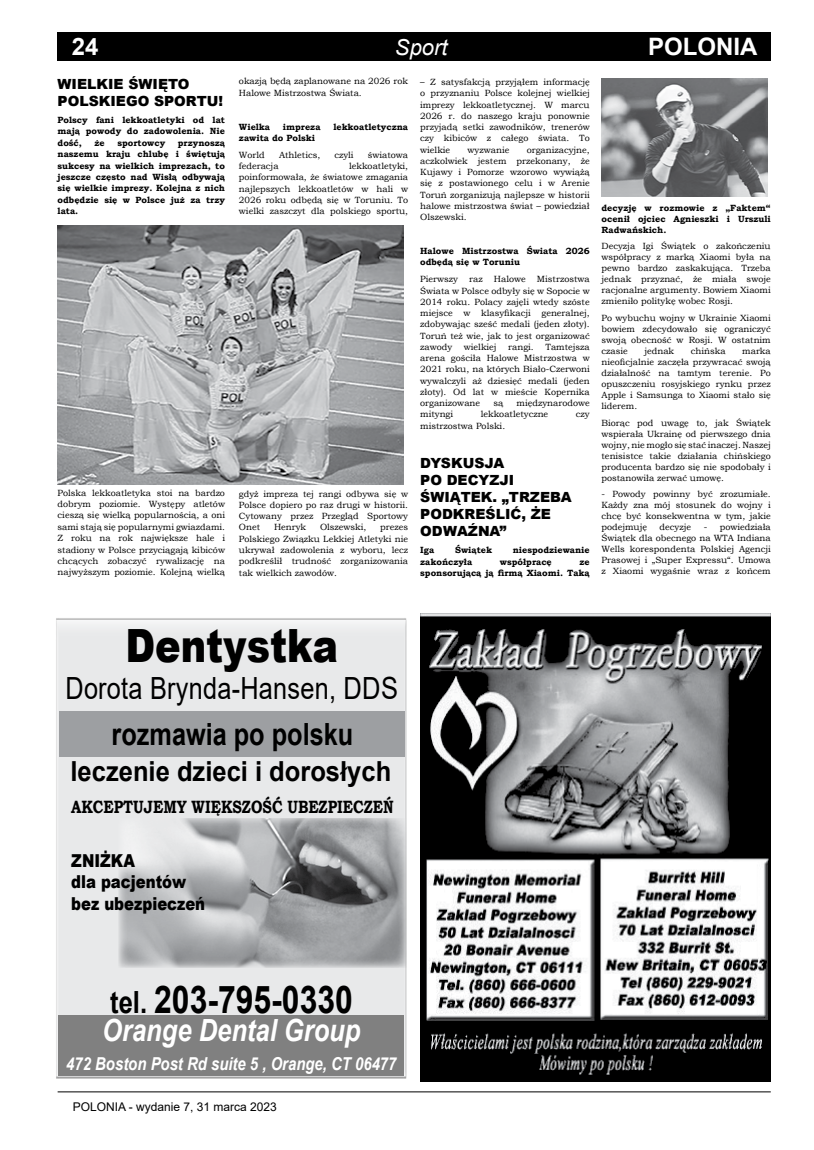
<style>
.page{position:relative;width:814px;height:1150px;background:#fff}
.page>*{position:absolute;margin:0;border:0;box-sizing:border-box;transform-origin:0 0}
.t1{font:900 45.8px "Arial";color:#000;scale:.84 1}
.t2{font:700 38.2px "Arial";color:#000;scale:.84 1}
.t3{font:30.6px "Arial";letter-spacing:.01em;color:#000;scale:.83 1}
.t4{font:italic 700 30.6px "Arial";color:#fff;scale:.84 1}
.t5{font:700 30.6px "Arial";color:#000;scale:.83 1}
.t6{font:700 27.6px "Arial";color:#000;scale:.92 1}
.t7{font:700 24px "Arial";color:#fff}
.t8{font:italic 22px "Arial";color:#fff}
.t9{font:italic 700 17.8px "Arial";color:#fff;scale:.84 1}
.t10{font:900 17.8px/21.4px "Arial";color:#000;scale:.84 1}
.t11{font:700 17.8px "Bookman Old Style";color:#000;scale:.8 1}
.t12{font:900 14px/17.1px "Arial";color:#000}
.t13{font:12px "Arial";color:#000}
.t14{font:9px/11.3px "Bookman Old Style";color:#000;text-align:justify}
.t15{font:700 9px/11.4px "Bookman Old Style";color:#000;text-align:justify}
.s1{font-size:30.6px}
</style>
<div class="page">
<div style="left:58px;top:32px;width:712px;height:28px;background:#000"></div>
<hr style="left:58px;top:1091px;width:712px;height:1px;background:#000">
<img style="left:420px;top:613px;width:350px;height:468px">
<div style="left:56px;top:619px;width:350px;height:458px;background:#e8e9ea"></div>
<div style="left:59px;top:1015px;width:345px;height:60px;background:#808080"></div>
<img style="left:119px;top:818px;width:287px;height:149px">
<div style="left:60px;top:711px;width:345px;height:46px;background:#9d9fa2"></div>
<img style="left:601px;top:79px;width:166px;height:118px">
<img style="left:57px;top:225px;width:346px;height:260px">
<h3 class="t7" style="left:72px;top:29px;width:28px">24</h3>
<h3 class="t7" style="left:648px;top:29px;width:111px">POLONIA</h3>
<h3 class="t8" style="left:395px;top:33px;width:54px">Sport</h3>
<p class="t14" style="left:239px;top:76px;width:171px">okazją będą zaplanowane na 2026 rok<br>Halowe Mistrzostwa Świata.</p>
<p class="t15" style="left:239px;top:121px;width:33px">Wielka</p>
<p class="t15" style="left:283px;top:121px;width:39px">impreza</p>
<p class="t15" style="left:333px;top:121px;width:76px">lekkoatletyczna</p>
<p class="t15" style="left:239px;top:132px;width:77px">zawita do Polski</p>
<p class="t14" style="left:239px;top:149px;width:27px">World</p>
<p class="t14" style="left:279px;top:149px;width:43px">Athletics,</p>
<p class="t14" style="left:334px;top:149px;width:21px">czyli</p>
<p class="t14" style="left:368px;top:149px;width:42px">światowa</p>
<p class="t14" style="left:239px;top:160px;width:41px">federacja</p>
<h3 class="t12" style="left:58px;top:75px;width:167px">WIELKIE ŚWIĘTO<br>POLSKIEGO SPORTU!</h3>
<p class="t15" style="left:58px;top:114px;width:169px">Polscy fani lekkoatletyki od lat mają powody do zadowolenia. Nie dość,</p>
<p class="t14" style="left:420px;top:76px;width:171px">– Z satysfakcją przyjąłem informację o przyznaniu Polsce kolejnej wielkiej imprezy lekkoatletycznej. W marcu 2026 r. do naszego kraju ponownie przyjadą setki zawodników, trenerów czy kibiców z całego świata. To wielkie</p>
<p class="t15" style="left:94px;top:137px;width:12px">że</p>
<p class="t15" style="left:117px;top:137px;width:49px">sportowcy</p>
<p class="t15" style="left:58px;top:137px;width:169px;text-indent:120px">przynoszą naszemu kraju chlubę i świętują sukcesy na wielkich imprezach, to jeszcze często nad Wisłą odbywają się wielkie imprezy. Kolejna z nich odbędzie się w Polsce już za trzy lata.</p>
<p class="t14" style="left:420px;top:144px;width:171px;text-indent:106px">organizacyjne, aczkolwiek jestem przekonany, że Kujawy i Pomorze wzorowo wywiążą się z postawionego celu i w Arenie Toruń zorganizują najlepsze w historii halowe mistrzostwa świat – powiedział Olszewski.</p>
<p class="t15" style="left:420px;top:245px;width:171px">Halowe Mistrzostwa Świata 2026 odbędą się w Toruniu</p>
<p class="t14" style="left:420px;top:274px;width:171px">Pierwszy raz Halowe Mistrzostwa Świata w Polsce odbyły się w Sopocie w 2014 roku. Polacy zajęli wtedy szóste miejsce w klasyfikacji generalnej, zdobywając sześć medali (jeden złoty).<br>Toruń też wie, jak to jest organizować zawody</p>
<p class="t14" style="left:467px;top:144px;width:43px">wyzwanie</p>
<p class="t14" style="left:239px;top:160px;width:171px;text-indent:110px">lekkoatletyki, poinformowała, że światowe zmagania najlepszych lekkoatletów w hali w 2026 roku odbędą się w Toruniu. To wielki zaszczyt dla polskiego sportu,</p>
<p class="t15" style="left:601px;top:202px;width:171px;line-height:11px">decyzję w rozmowie z „Faktem“ ocenił ojciec Agnieszki i Urszuli Radwańskich.</p>
<p class="t14" style="left:601px;top:241px;width:171px;line-height:11px">Decyzja Igi Świątek o zakończeniu współpracy z marką Xiaomi była na pewno bardzo zaskakująca. Trzeba jednak przyznać, że miała swoje racjonalne argumenty. Bowiem Xiaomi zmieniło politykę wobec Rosji.</p>
<p class="t14" style="left:601px;top:312px;width:171px;line-height:11px">Po wybuchu wojny w Ukrainie Xiaomi bowiem zdecydowało się ograniczyć swoją obecność w Rosji. W ostatnim czasie</p>
<p class="t14" style="left:464px;top:341px;width:34px">wielkiej</p>
<p class="t14" style="left:508px;top:341px;width:27px">rangi.</p>
<p class="t14" style="left:420px;top:341px;width:171px;text-indent:125px">Tamtejsza arena gościła Halowe Mistrzostwa w 2021 roku, na których Biało-Czerwoni wywalczyli aż dziesięć medali (jeden złoty). Od lat w mieście Kopernika organizowane</p>
<p class="t14" style="left:601px;top:345px;width:171px;line-height:11px;text-indent:141px">marka nieoficjalnie zaczęła przywracać swoją działalność na tamtym terenie. Po opuszczeniu rosyjskiego rynku przez Apple i Samsunga to Xiaomi stało się liderem.</p>
<p class="t14" style="left:601px;top:417px;width:171px;line-height:11px">Biorąc pod uwagę to, jak Świątek wspierała Ukrainę od pierwszego dnia wojny, nie mogło się stać inaczej. Naszej tenisistce takie działania chińskiego producenta bardzo się nie spodobały i postanowiła zerwać umowę.</p>
<p class="t14" style="left:601px;top:489px;width:171px;line-height:11px">- Powody powinny być zrozumiałe.<br>Każdy zna mój stosunek do wojny i chcę być konsekwentna w tym, jakie podejmuję</p>
<p class="t14" style="left:644px;top:345px;width:31px">jednak</p>
<p class="t14" style="left:691px;top:345px;width:36px">chińska</p>
<p class="t14" style="left:493px;top:397px;width:11px">są</p>
<p class="t14" style="left:516px;top:397px;width:75px">międzynarodowe</p>
<p class="t14" style="left:420px;top:409px;width:34px">mityngi</p>
<p class="t14" style="left:481px;top:409px;width:69px">lekkoatletyczne</p>
<p class="t14" style="left:576px;top:409px;width:15px">czy</p>
<p class="t14" style="left:420px;top:420px;width:86px">mistrzostwa Polski.</p>
<h3 class="t12" style="left:420px;top:454px;width:153px">DYSKUSJA<br>PO DECYZJI<br>ŚWIĄTEK. „TRZEBA<br>PODKREŚLIĆ, ŻE<br>ODWAŹNA”</h3>
<p class="t15" style="left:420px;top:544px;width:16px">Iga</p>
<p class="t15" style="left:455px;top:544px;width:38px">Świątek</p>
<p class="t15" style="left:513px;top:544px;width:78px">niespodziewanie</p>
<p class="t15" style="left:420px;top:556px;width:54px">zakończyła</p>
<p class="t15" style="left:500px;top:556px;width:53px">współpracę</p>
<p class="t14" style="left:58px;top:487px;width:169px">Polska lekkoatletyka stoi na bardzo dobrym poziomie. Występy atletów cieszą się wielką popularnością, a oni sami stają się popularnymi gwiazdami.<br>Z roku na rok największe hale i stadiony w Polsce przyciągają kibiców chcących zobaczyć rywalizację na najwyższym poziomie. Kolejną wielką</p>
<p class="t14" style="left:239px;top:488px;width:171px">gdyż impreza tej rangi odbywa się w Polsce dopiero po raz drugi w historii.<br>Cytowany przez Przegląd Sportowy Onet</p>
<p class="t14" style="left:601px;top:522px;width:171px;line-height:11px;text-indent:102px">- powiedziała Świątek dla obecnego na WTA Indiana Wells korespondenta Polskiej Agencji Prasowej i „Super Expressu“. Umowa z Xiaomi wygaśnie wraz z końcem</p>
<p class="t14" style="left:659px;top:521px;width:33px">decyzje</p>
<p class="t14" style="left:274px;top:522px;width:34px">Henryk</p>
<p class="t14" style="left:320px;top:522px;width:48px">Olszewski,</p>
<p class="t14" style="left:239px;top:522px;width:171px;text-indent:141px">prezes Polskiego Związku Lekkiej Atletyki nie ukrywał zadowolenia z wyboru, lecz podkreślił trudność zorganizowania tak wielkich zawodów.</p>
<p class="t15" style="left:420px;top:556px;width:171px;text-align:right">ze<br>sponsorującą ją firmą Xiaomi. Taką</p>
<h1 class="t1" style="left:125px;top:612px;width:255px">Dentystka</h1>
<h3 class="t3" style="left:65px;top:667px;width:402px">Dorota Brynda-Hansen, DDS</h3>
<h3 class="t5" style="left:112px;top:712px;width:292px">rozmawia po polsku</h3>
<h3 class="t6" style="left:71px;top:752px;width:350px">leczenie dzieci i dorosłych</h3>
<h3 class="t11" style="left:71px;top:794px;width:405px">AKCEPTUJEMY WIĘKSZOŚĆ UBEZPIECZEŃ</h3>
<h3 class="t10" style="left:71px;top:849px;width:161px">ZNIŻKA<br>dla pacjentów bez ubezpieczeń</h3>
<h2 class="t2" style="left:110px;top:973px;width:290px"><span class="s1">tel.</span> 203-795-0330</h2>
<h3 class="t4" style="left:102px;top:1010px;width:309px">Orange Dental Group</h3>
<h3 class="t9" style="left:66px;top:1051px;width:394px">472 Boston Post Rd suite 5 , Orange, CT 06477</h3>
<h3 class="t13" style="left:73px;top:1098px;width:206px">POLONIA - wydanie 7, 31 marca 2023</h3>
</div>
